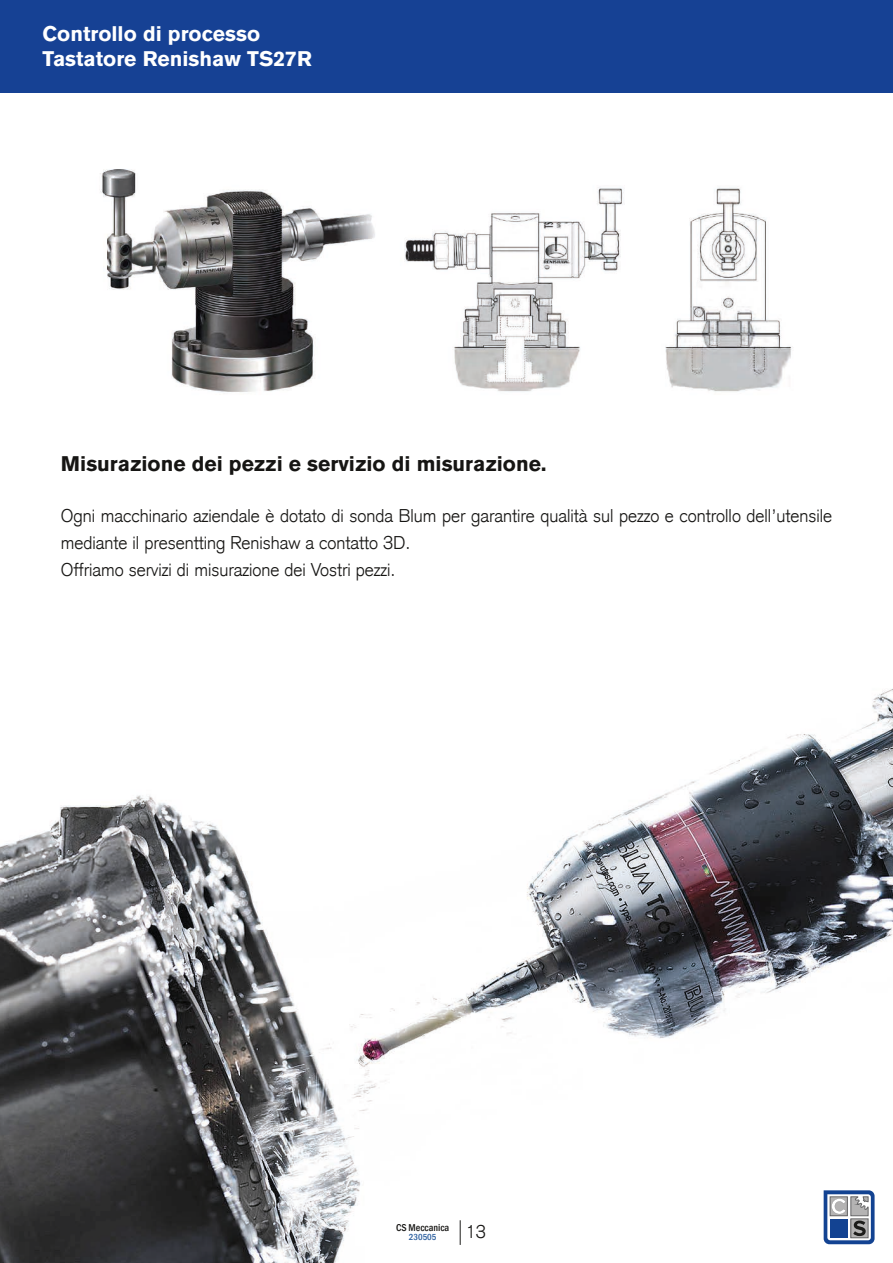
<style>
.page{position:relative;width:893px;height:1263px;background:#fff}
.page>*{position:absolute;margin:0;border:0;box-sizing:border-box;transform-origin:0 0}
.intestazione_tabella{font:700 21px "Akzidenz Grotesk BQ";color:#161513}
.Testo_tabella{font:700 21px "Akzidenz Grotesk BQ";color:#fff}
.intestazione_tabella-2{font:300 18px/27px "Akzidenz Grotesk";color:#161513}
.t1{font:500 condensed 10.2px "Franklin Gothic";color:#161513}
.t2{font:500 condensed 9px "Franklin Gothic";color:#275b9c}
</style>
<div class="page">
<div style="left:0;top:0;width:893px;height:92px;background:#164194"></div>
<img style="left:0;top:689px;width:893px;height:574px">
<img style="left:100px;top:169px;width:692px;height:223px">
<svg style="left:460px;top:1220px;width:1px;height:25px"></svg>
<svg style="left:824px;top:1190px;width:50px;height:54px"></svg>
<p class="Testo_tabella" style="left:43px;top:22px;width:219px">Controllo di processo</p>
<p class="Testo_tabella" style="left:43px;top:47px;width:271px">Tastatore Renishaw TS27R</p>
<p class="intestazione_tabella" style="left:61px;top:452px;width:487px">Misurazione dei pezzi e servizio di misurazione.</p>
<p class="intestazione_tabella-2" style="left:61px;top:502px;width:773px">Ogni macchinario aziendale è dotato di sonda Blum per garantire qualità sul pezzo e controllo dell’utensile mediante il presentting Renishaw a contatto 3D.</p>
<p class="intestazione_tabella-2" style="left:61px;top:556px;width:336px">Offriamo servizi di misurazione dei Vostri pezzi.</p>
<p class="t1" style="left:396px;top:1221px;width:55px">CS Meccanica</p>
<p class="t2" style="left:409px;top:1231px;width:29px">230505</p>
<p class="intestazione_tabella-2" style="left:466px;top:1218px;width:22px">13</p>
</div>
